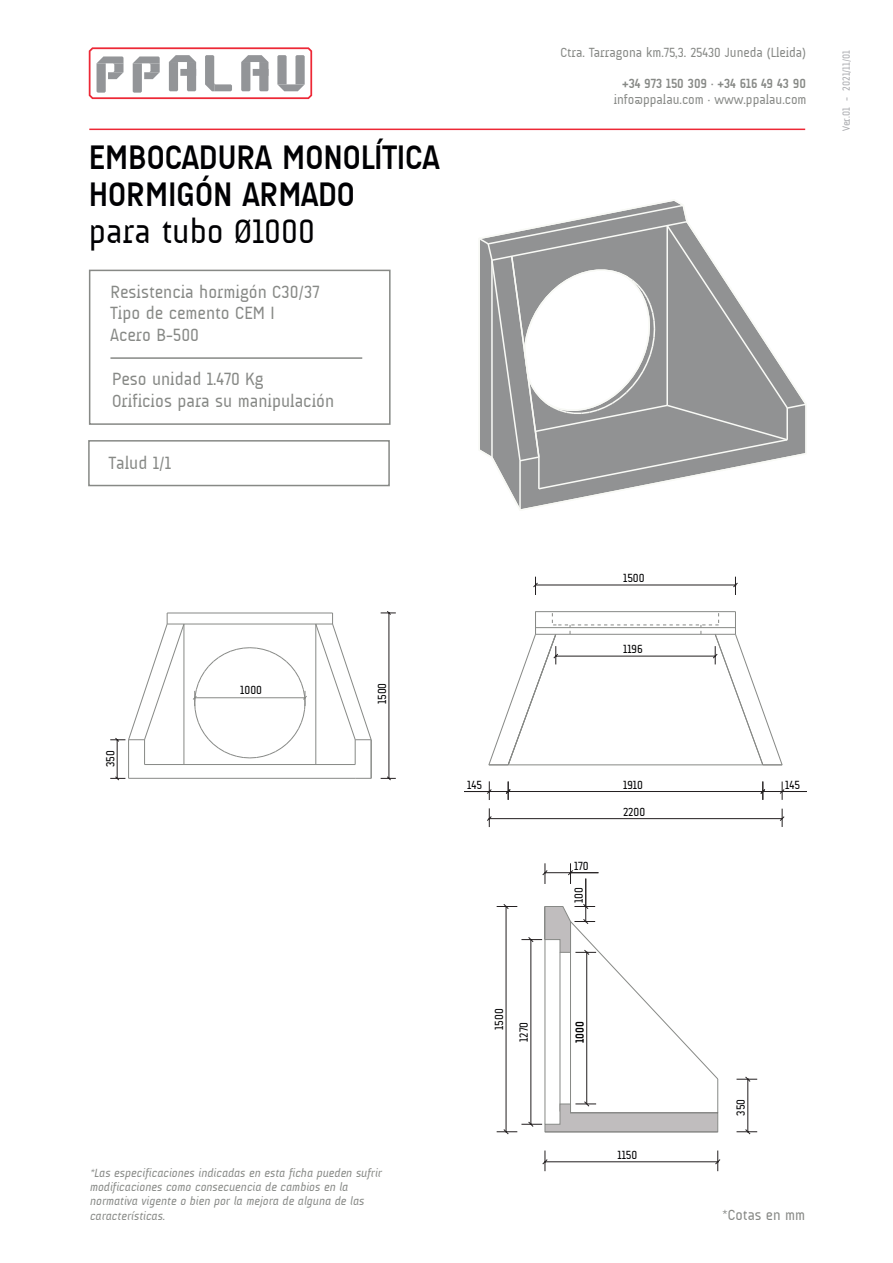
<style>
.page{position:relative;width:893px;height:1263px;background:#fff}
.page>*{position:absolute;margin:0;border:0;box-sizing:border-box;transform-origin:0 0}
.t1{font:700 34.5px/36.9px "A Udimat";color:#000003}
.t2{font:34.5px "A Udimat";color:#000003}
.t3{font:18px/21.6px "A Udimat";color:#878986}
.t4{font:15px "A Udimat";color:#878986}
.t5{font:13.5px "A Udimat";color:#878986}
.t6{font:700 13.5px "A Udimat";color:#878986}
.t7{font:italic 12px/14.4px "A Udimat";color:#878986}
.t8{font:12px "A Udimat";color:#000002}
.t9{font:700 12px "A Udimat";color:#000002}
.t10{font:10.5px "A Udimat";color:#a8a9ad}
</style>
<div class="page">
<div style="left:89px;top:270px;width:301px;height:155px;border:2px solid #878986"></div>
<hr style="left:110px;top:357px;width:252px;height:2px;background:#878986">
<hr style="left:89px;top:129px;width:716px;height:1px;background:#ed2836">
<hr style="left:535px;top:611px;width:200px;height:1px;background:#878986">
<hr style="left:570px;top:952px;width:1px;height:159px;background:#878986">
<hr style="left:544px;top:940px;width:1px;height:184px;background:#878986">
<hr style="left:559px;top:952px;width:1px;height:159px;background:#878986">
<hr style="left:717px;top:1079px;width:1px;height:34px;background:#878986">
<hr style="left:508px;top:791px;width:254px;height:1px;background:#231f20">
<svg style="left:464px;top:781px;width:46px;height:19px"></svg>
<hr style="left:489px;top:818px;width:293px;height:1px;background:#231f20">
<svg style="left:487px;top:808px;width:5px;height:19px"></svg>
<svg style="left:779px;top:809px;width:5px;height:18px"></svg>
<svg style="left:760px;top:782px;width:46px;height:18px"></svg>
<hr style="left:535px;top:585px;width:200px;height:1px;background:#231f20">
<svg style="left:533px;top:577px;width:5px;height:18px"></svg>
<svg style="left:733px;top:577px;width:5px;height:18px"></svg>
<hr style="left:747px;top:1079px;width:1px;height:53px;background:#231f20">
<svg style="left:736px;top:1129px;width:21px;height:6px"></svg>
<svg style="left:736px;top:1076px;width:21px;height:6px"></svg>
<hr style="left:506px;top:907px;width:1px;height:225px;background:#231f20">
<hr style="left:545px;top:1162px;width:172px;height:1px;background:#231f20">
<svg style="left:542px;top:1151px;width:6px;height:20px"></svg>
<svg style="left:715px;top:1151px;width:5px;height:20px"></svg>
<hr style="left:586px;top:952px;width:1px;height:152px;background:#231f20">
<hr style="left:530px;top:940px;width:1px;height:184px;background:#231f20">
<svg style="left:496px;top:863px;width:222px;height:217px"></svg>
<svg style="left:496px;top:1101px;width:222px;height:34px"></svg>
<div style="left:88px;top:440px;width:302px;height:46px;border:2px solid #878986"></div>
<svg style="left:89px;top:47px;width:223px;height:52px"></svg>
<svg style="left:480px;top:201px;width:326px;height:308px"></svg>
<svg style="left:488px;top:612px;width:295px;height:154px"></svg>
<hr style="left:117px;top:740px;width:1px;height:38px;background:#231f20">
<svg style="left:110px;top:776px;width:15px;height:5px"></svg>
<hr style="left:388px;top:613px;width:1px;height:165px;background:#231f20">
<svg style="left:380px;top:776px;width:16px;height:5px"></svg>
<svg style="left:380px;top:611px;width:16px;height:4px"></svg>
<hr style="left:371px;top:740px;width:1px;height:38px;background:#878986">
<hr style="left:128px;top:740px;width:1px;height:38px;background:#878986">
<svg style="left:355px;top:778px;width:16px;height:1px"></svg>
<hr style="left:144px;top:764px;width:211px;height:1px;background:#878986">
<hr style="left:184px;top:624px;width:148px;height:1px;background:#878986">
<svg style="left:315px;top:613px;width:57px;height:152px"></svg>
<hr style="left:129px;top:778px;width:226px;height:1px;background:#878986">
<svg style="left:110px;top:613px;width:75px;height:152px"></svg>
<hr style="left:167px;top:613px;width:165px;height:1px;background:#878986">
<svg style="left:193px;top:647px;width:114px;height:111px"></svg>
<h1 class="t1" style="left:89px;top:139px;width:352px">EMBOCADURA MONOLÍTICA<br>HORMIGÓN ARMADO</h1>
<h1 class="t2" style="left:89px;top:212px;width:228px">para tubo Ø1000</h1>
<h2 class="t3" style="left:111px;top:281px;width:210px">Resistencia hormigón C30/37<br>Tipo de cemento CEM I<br>Acero B-500</h2>
<h2 class="t3" style="left:112px;top:368px;width:223px">Peso unidad 1.470 Kg<br>Orificios para su manipulación</h2>
<h2 class="t3" style="left:109px;top:452px;width:64px">Talud 1/1</h2>
<p class="t5" style="left:560px;top:45px;width:247px">Ctra. Tarragona km.75,3. 25430 Juneda (Lleida)</p>
<p class="t6" style="left:622px;top:75px;width:185px">+34 973 150 309 · +34 616 49 43 90</p>
<p class="t5" style="left:613px;top:92px;width:194px">info@ppalau.com · www.ppalau.com</p>
<p class="t10" style="left:840px;top:131px;width:83px;rotate:-90deg">Ver.01 - 2021/11/01</p>
<p class="t8" style="left:103px;top:767px;width:18px;rotate:-90deg">350</p>
<p class="t8" style="left:240px;top:683px;width:23px">1000</p>
<p class="t8" style="left:375px;top:704px;width:23px;rotate:-90deg">1500</p>
<p class="t8" style="left:623px;top:571px;width:23px">1500</p>
<p class="t8" style="left:623px;top:643px;width:21px">1196</p>
<p class="t8" style="left:467px;top:778px;width:16px">145</p>
<p class="t8" style="left:623px;top:778px;width:21px">1910</p>
<p class="t8" style="left:623px;top:805px;width:24px">2200</p>
<p class="t8" style="left:574px;top:859px;width:16px">170</p>
<p class="t8" style="left:572px;top:903px;width:17px;rotate:-90deg">100</p>
<p class="t8" style="left:785px;top:778px;width:16px">145</p>
<p class="t7" style="left:90px;top:1165px;width:293px">*Las especificaciones indicadas en esta ficha pueden sufrir modificaciones como consecuencia de cambios en la normativa vigente o bien por la mejora de alguna de las características.</p>
<p class="t8" style="left:492px;top:1030px;width:23px;rotate:-90deg">1500</p>
<p class="t8" style="left:517px;top:1042px;width:21px;rotate:-90deg">1270</p>
<p class="t9" style="left:573px;top:1043px;width:23px;rotate:-90deg">1000</p>
<p class="t8" style="left:617px;top:1148px;width:21px">1150</p>
<p class="t8" style="left:734px;top:1116px;width:18px;rotate:-90deg">350</p>
<p class="t4" style="left:722px;top:1206px;width:85px">*Cotas en mm</p>
</div>
